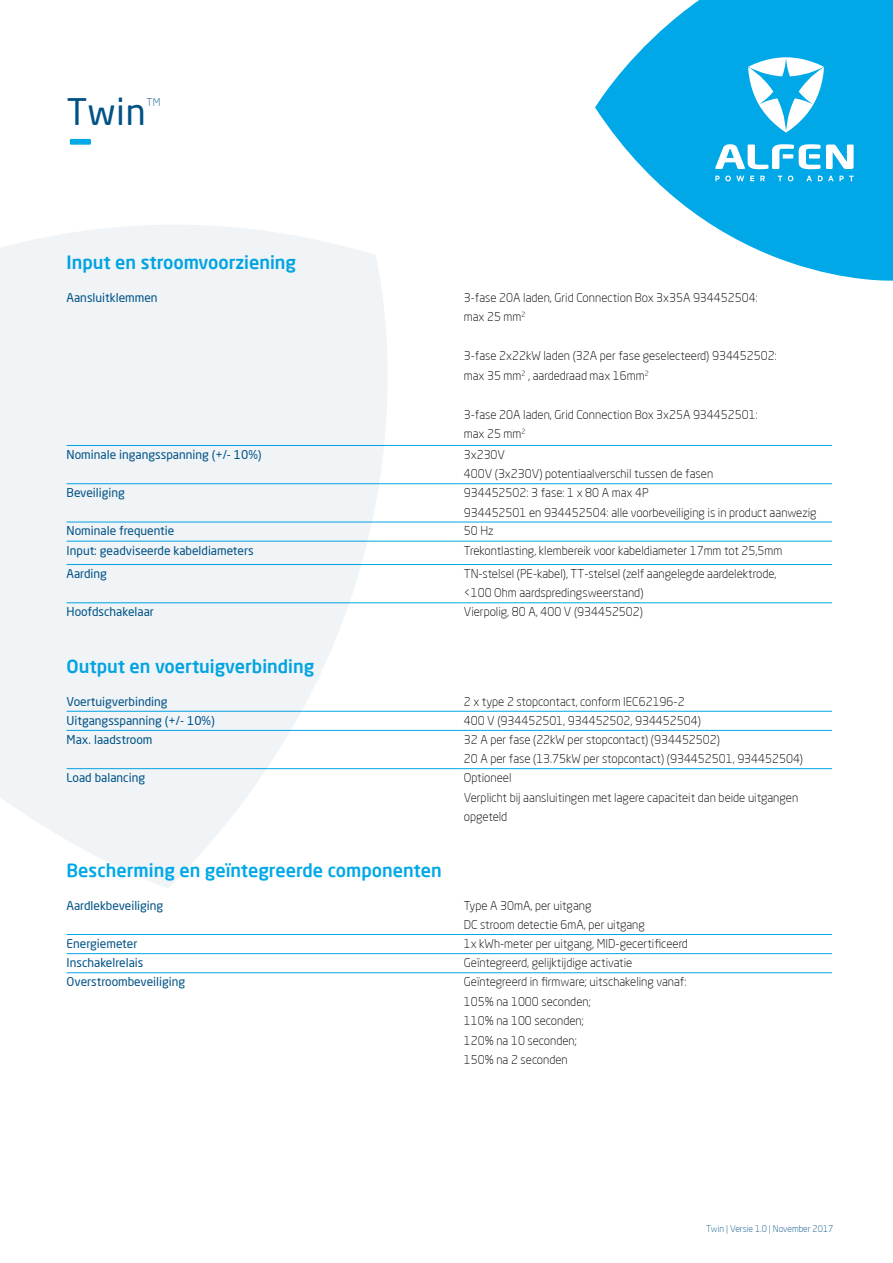
<style>
.page{position:relative;width:893px;height:1263px;background:#fff}
.page>*{position:absolute;margin:0;border:0;box-sizing:border-box;transform-origin:0 0}
.t1{font:77.55px "Neo Sans Pro";color:#00a8e7;scale:.8 1}
.t2{font:35.85px "Neo Sans Pro";color:#005286}
.t3{font:500 18px "Neo Sans Pro";color:#00a8e7}
.t4{font:300 12px/19.5px "Neo Sans Pro";color:#000}
.t5{font:12px "Neo Sans Pro";color:#005286}
.t6{font:300 12px/19.5px "Neo Sans Pro";color:#020203}
.t7{font:300 10.5px "Neo Sans Pro";color:#005286}
.t8{font:300 9px "Neo Sans Pro";color:#005286}
</style>
<div class="page">
<hr style="left:458px;top:445px;width:374px;height:1px;background:#00a8e7">
<hr style="left:458px;top:602px;width:374px;height:1px;background:#00a8e7">
<hr style="left:458px;top:483px;width:374px;height:1px;background:#00a8e7">
<hr style="left:458px;top:522px;width:374px;height:1px;background:#00a8e7">
<hr style="left:458px;top:541px;width:374px;height:1px;background:#00a8e7">
<hr style="left:458px;top:564px;width:374px;height:1px;background:#00a8e7">
<hr style="left:458px;top:711px;width:374px;height:1px;background:#00a8e7">
<hr style="left:458px;top:768px;width:374px;height:1px;background:#00a8e7">
<hr style="left:458px;top:730px;width:374px;height:1px;background:#00a8e7">
<svg style="left:595px;top:0;width:298px;height:281px;fill:#00a8e7"></svg>
<svg style="left:826px;top:145px;width:28px;height:24px"></svg>
<svg style="left:715px;top:144px;width:105px;height:25px"></svg>
<svg style="left:715px;top:176px;width:29px;height:5px"></svg>
<svg style="left:750px;top:176px;width:4px;height:5px"></svg>
<svg style="left:760px;top:176px;width:5px;height:5px"></svg>
<svg style="left:778px;top:176px;width:4px;height:5px"></svg>
<svg style="left:788px;top:176px;width:5px;height:5px"></svg>
<svg style="left:806px;top:176px;width:6px;height:5px"></svg>
<svg style="left:818px;top:176px;width:36px;height:5px"></svg>
<svg style="left:748px;top:57px;width:76px;height:76px"></svg>
<svg style="left:0;top:225px;width:465px;height:663px"></svg>
<hr style="left:67px;top:934px;width:391px;height:1px;background:#00a8e7">
<hr style="left:458px;top:934px;width:374px;height:1px;background:#00a8e7">
<hr style="left:67px;top:972px;width:391px;height:1px;background:#00a8e7">
<hr style="left:458px;top:972px;width:374px;height:1px;background:#00a8e7">
<hr style="left:67px;top:953px;width:391px;height:1px;background:#00a8e7">
<hr style="left:458px;top:953px;width:374px;height:1px;background:#00a8e7">
<h2 class="t2" style="left:67px;top:90px;width:81px">Twin</h2>
<p class="t7" style="left:147px;top:95px;width:15px">TM</p>
<h1 class="t1" style="left:71px;top:88px;width:26px">–</h1>
<h3 class="t3" style="left:67px;top:251px;width:231px">Input en stroomvoorziening</h3>
<p class="t5" style="left:67px;top:290px;width:92px">Aansluitklemmen</p>
<p class="t6" style="left:464px;top:287px;width:295px">3-fase 20A laden, Grid Connection Box 3x35A 934452504: max 25 mm<sup>2</sup></p>
<p class="t6" style="left:464px;top:346px;width:314px">3-fase 2x22kW laden (32A per fase geselecteerd) 934452502: max 35 mm<sup>2</sup> , aardedraad max 16mm<sup>2</sup></p>
<p class="t6" style="left:464px;top:404px;width:295px">3-fase 20A laden, Grid Connection Box 3x25A 934452501: max 25 mm<sup>2</sup></p>
<p class="t5" style="left:67px;top:447px;width:196px">Nominale ingangsspanning (+/- 10%)</p>
<p class="t4" style="left:464px;top:445px;width:251px">3x230V<br>400V (3x230V) potentiaalverschil tussen de fasen</p>
<p class="t5" style="left:67px;top:485px;width:60px">Beveiliging</p>
<p class="t4" style="left:464px;top:483px;width:354px">934452502: 3 fase: 1 x 80 A max 4P<br>934452501 en 934452504: alle voorbeveiliging is in product aanwezig</p>
<p class="t5" style="left:67px;top:524px;width:109px">Nominale frequentie</p>
<p class="t4" style="left:464px;top:521px;width:31px">50 Hz</p>
<p class="t5" style="left:67px;top:543px;width:189px">Input: geadviseerde kabeldiameters</p>
<p class="t4" style="left:464px;top:540px;width:320px">Trekontlasting, klembereik voor kabeldiameter 17mm tot 25,5mm</p>
<p class="t5" style="left:67px;top:566px;width:42px">Aarding</p>
<p class="t4" style="left:464px;top:564px;width:314px">TN-stelsel (PE-kabel), TT-stelsel (zelf aangelegde aardelektrode, &lt;100 Ohm aardspredingsweerstand)</p>
<p class="t5" style="left:67px;top:604px;width:89px">Hoofdschakelaar</p>
<p class="t4" style="left:464px;top:602px;width:181px">Vierpolig, 80 A, 400 V (934452502)</p>
<h3 class="t3" style="left:67px;top:655px;width:249px">Output en voertuigverbinding</h3>
<p class="t5" style="left:67px;top:694px;width:103px">Voertuigverbinding</p>
<p class="t4" style="left:464px;top:691px;width:222px">2 x type 2 stopcontact, conform IEC62196-2</p>
<p class="t5" style="left:67px;top:713px;width:150px">Uitgangsspanning (+/- 10%)</p>
<p class="t4" style="left:464px;top:710px;width:239px">400 V (934452501, 934452502, 934452504)</p>
<p class="t5" style="left:67px;top:732px;width:87px">Max. laadstroom</p>
<p class="t4" style="left:464px;top:729px;width:341px">32 A per fase (22kW per stopcontact) (934452502)<br>20 A per fase (13.75kW per stopcontact) (934452501, 934452504)</p>
<p class="t5" style="left:67px;top:770px;width:80px">Load balancing</p>
<p class="t4" style="left:464px;top:768px;width:336px">Optioneel<br>Verplicht bij aansluitingen met lagere capaciteit dan beide uitgangen opgeteld</p>
<h3 class="t3" style="left:67px;top:859px;width:377px">Bescherming en geïntegreerde componenten</h3>
<p class="t5" style="left:67px;top:898px;width:98px">Aardlekbeveiliging</p>
<p class="t4" style="left:464px;top:895px;width:183px">Type A 30mA, per uitgang<br>DC stroom detectie 6mA, per uitgang</p>
<p class="t5" style="left:67px;top:936px;width:72px">Energiemeter</p>
<p class="t4" style="left:464px;top:933px;width:226px">1x kWh-meter per uitgang, MID-gecertificeerd</p>
<p class="t5" style="left:67px;top:955px;width:78px">Inschakelrelais</p>
<p class="t4" style="left:464px;top:953px;width:170px">Geïntegreerd, gelijktijdige activatie</p>
<p class="t5" style="left:67px;top:974px;width:120px">Overstroombeveiliging</p>
<p class="t4" style="left:464px;top:972px;width:224px">Geïntegreerd in firmware; uitschakeling vanaf:<br>105% na 1000 seconden;<br>110% na 100 seconden;<br>120% na 10 seconden;<br>150% na 2 seconden</p>
<p class="t8" style="left:706px;top:1223px;width:129px">Twin | Versie 1.0 | November 2017</p>
</div>
